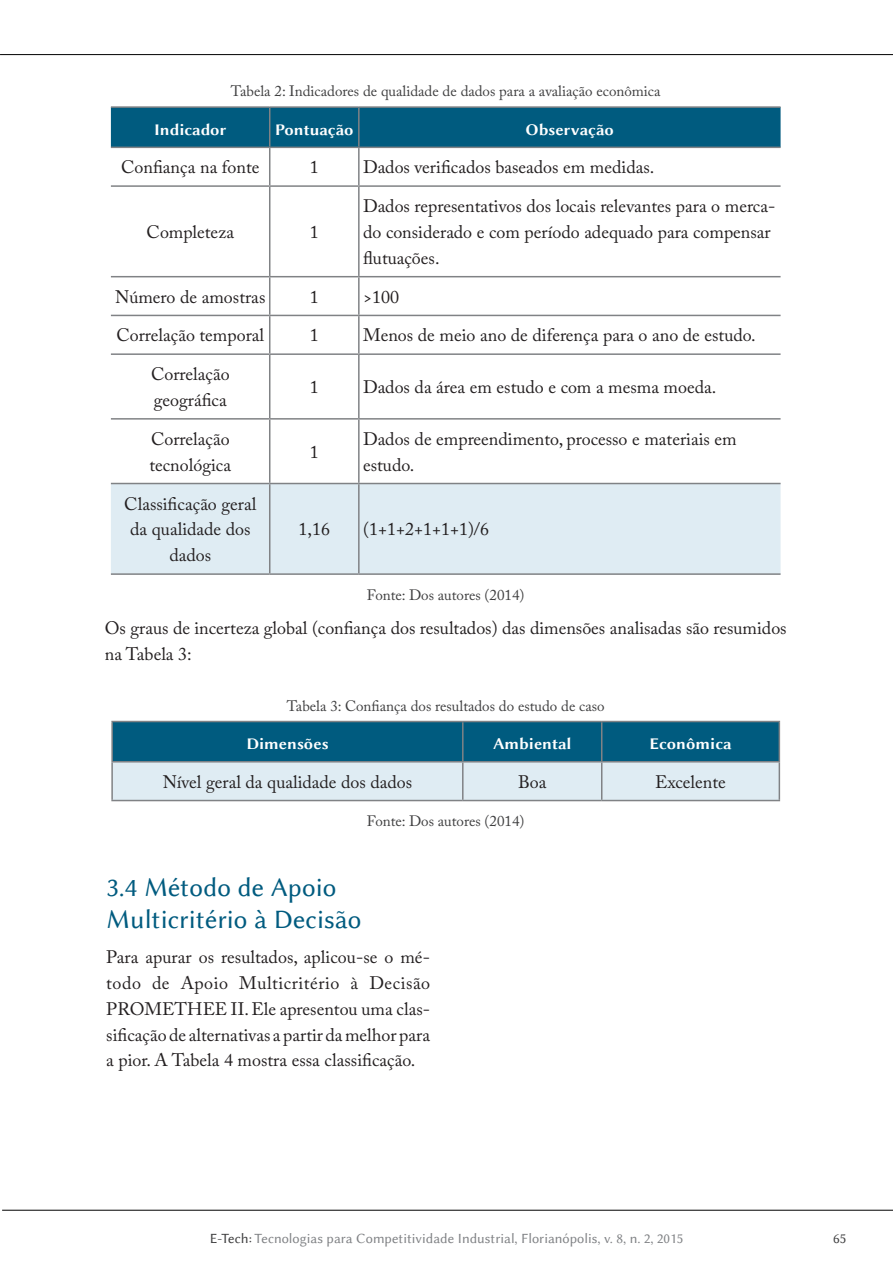
<style>
.page{position:relative;width:893px;height:1263px;background:#fff}
.page>*{position:absolute;margin:0;border:0;box-sizing:border-box;transform-origin:0 0}
.t1{font:27px/32.4px "Lin Biolinum";color:#005b7f}
.t2{font:18px/26px "Adobe Caslon Pro";color:#231f20}
.cabeçalho_1{font:16.5px "Lin Biolinum B";color:#fff}
.place_tabela{font:15px "Adobe Caslon Pro";color:#3e3e3f}
.t3{font:14.25px "Lin Biolinum";color:#808285}
.t4{font:14.25px "Lin Biolinum";color:#3e3e3f}
.s1{color:#3e3e3f}
</style>
<div class="page">
<hr style="left:2px;top:1210px;width:891px;height:1px;background:#000">
<hr style="left:0;top:54px;width:893px;height:1px;background:#000">
<div style="left:111px;top:108px;width:670px;height:39px;background:#005b7f"></div>
<div style="left:111px;top:484px;width:670px;height:89px;background:#dfecf3"></div>
<hr style="left:269px;top:108px;width:1px;height:39px;background:#808285">
<hr style="left:358px;top:108px;width:2px;height:39px;background:#808285">
<hr style="left:269px;top:148px;width:1px;height:37px;background:#808285">
<hr style="left:358px;top:148px;width:2px;height:37px;background:#808285">
<hr style="left:111px;top:185px;width:159px;height:2px;background:#808285">
<hr style="left:270px;top:185px;width:89px;height:2px;background:#808285">
<hr style="left:269px;top:187px;width:1px;height:89px;background:#808285">
<hr style="left:359px;top:185px;width:422px;height:2px;background:#808285">
<hr style="left:358px;top:187px;width:2px;height:89px;background:#808285">
<hr style="left:111px;top:276px;width:159px;height:1px;background:#808285">
<hr style="left:270px;top:276px;width:89px;height:1px;background:#808285">
<hr style="left:269px;top:277px;width:1px;height:38px;background:#808285">
<hr style="left:359px;top:276px;width:422px;height:1px;background:#808285">
<hr style="left:358px;top:277px;width:2px;height:38px;background:#808285">
<hr style="left:111px;top:315px;width:159px;height:1px;background:#808285">
<hr style="left:270px;top:315px;width:89px;height:1px;background:#808285">
<hr style="left:269px;top:316px;width:1px;height:37px;background:#808285">
<hr style="left:359px;top:315px;width:422px;height:1px;background:#808285">
<hr style="left:358px;top:316px;width:2px;height:37px;background:#808285">
<hr style="left:111px;top:353px;width:159px;height:2px;background:#808285">
<hr style="left:270px;top:353px;width:89px;height:2px;background:#808285">
<hr style="left:269px;top:355px;width:1px;height:63px;background:#808285">
<hr style="left:359px;top:353px;width:422px;height:2px;background:#808285">
<hr style="left:358px;top:355px;width:2px;height:63px;background:#808285">
<hr style="left:111px;top:418px;width:159px;height:2px;background:#808285">
<hr style="left:270px;top:418px;width:89px;height:2px;background:#808285">
<hr style="left:269px;top:420px;width:1px;height:63px;background:#808285">
<hr style="left:359px;top:418px;width:422px;height:2px;background:#808285">
<hr style="left:358px;top:420px;width:2px;height:63px;background:#808285">
<hr style="left:269px;top:484px;width:1px;height:89px;background:#808285">
<hr style="left:358px;top:484px;width:2px;height:89px;background:#808285">
<hr style="left:111px;top:483px;width:159px;height:1px;background:#808285">
<hr style="left:270px;top:483px;width:89px;height:1px;background:#808285">
<hr style="left:359px;top:483px;width:422px;height:1px;background:#808285">
<hr style="left:111px;top:573px;width:159px;height:2px;background:#808285">
<hr style="left:270px;top:573px;width:89px;height:2px;background:#808285">
<hr style="left:359px;top:573px;width:422px;height:2px;background:#808285">
<hr style="left:111px;top:106px;width:159px;height:2px;background:#808285">
<hr style="left:270px;top:106px;width:89px;height:2px;background:#808285">
<hr style="left:359px;top:106px;width:422px;height:2px;background:#808285">
<hr style="left:111px;top:147px;width:159px;height:1px;background:#808285">
<hr style="left:270px;top:147px;width:89px;height:1px;background:#808285">
<hr style="left:359px;top:147px;width:422px;height:1px;background:#808285">
<svg style="left:113px;top:722px;width:666px;height:78px;background:#6da1b7"></svg>
<hr style="left:462px;top:722px;width:2px;height:39px;background:#808285">
<hr style="left:601px;top:722px;width:1px;height:39px;background:#808285">
<hr style="left:462px;top:762px;width:2px;height:38px;background:#808285">
<hr style="left:601px;top:762px;width:1px;height:38px;background:#808285">
<hr style="left:111px;top:762px;width:2px;height:38px;background:#808285">
<hr style="left:779px;top:762px;width:1px;height:38px;background:#808285">
<hr style="left:111px;top:800px;width:352px;height:1px;background:#808285">
<hr style="left:463px;top:800px;width:139px;height:1px;background:#808285">
<hr style="left:602px;top:800px;width:178px;height:1px;background:#808285">
<hr style="left:111px;top:721px;width:352px;height:1px;background:#808285">
<hr style="left:111px;top:722px;width:2px;height:39px;background:#808285">
<hr style="left:463px;top:721px;width:139px;height:1px;background:#808285">
<hr style="left:602px;top:721px;width:178px;height:1px;background:#808285">
<hr style="left:779px;top:722px;width:1px;height:39px;background:#808285">
<hr style="left:111px;top:761px;width:352px;height:1px;background:#808285">
<hr style="left:463px;top:761px;width:139px;height:1px;background:#808285">
<hr style="left:602px;top:761px;width:178px;height:1px;background:#808285">
<p class="place_tabela" style="left:231px;top:82px;width:431px">Tabela 2: Indicadores de qualidade de dados para a avaliação econômica</p>
<p class="cabeçalho_1" style="left:154px;top:118px;width:74px">Indicador</p>
<p class="cabeçalho_1" style="left:275px;top:118px;width:80px">Pontuação</p>
<p class="cabeçalho_1" style="left:526px;top:118px;width:90px">Observação</p>
<p class="t2" style="left:121px;top:154px;width:140px">Confiança na fonte</p>
<p class="t2" style="left:310px;top:154px;width:10px">1</p>
<p class="t2" style="left:363px;top:154px;width:293px">Dados verificados baseados em medidas.</p>
<p class="t2" style="left:147px;top:219px;width:89px">Completeza</p>
<p class="t2" style="left:310px;top:219px;width:10px">1</p>
<p class="t2" style="left:363px;top:193px;width:414px">Dados representativos dos locais relevantes para o merca&shy;do considerado e com período adequado para compensar flutuações.</p>
<p class="t2" style="left:115px;top:283px;width:152px">Número de amostras</p>
<p class="t2" style="left:310px;top:283px;width:10px">1</p>
<p class="t2" style="left:363px;top:283px;width:37px">&gt;100</p>
<p class="t2" style="left:116px;top:322px;width:149px">Correlação temporal</p>
<p class="t2" style="left:310px;top:322px;width:10px">1</p>
<p class="t2" style="left:363px;top:322px;width:394px">Menos de meio ano de diferença para o ano de estudo.</p>
<p class="t2" style="left:151px;top:361px;width:80px">Correlação geográfica</p>
<p class="t2" style="left:310px;top:374px;width:10px">1</p>
<p class="t2" style="left:363px;top:374px;width:355px">Dados da área em estudo e com a mesma moeda.</p>
<p class="t2" style="left:149px;top:426px;width:83px">Correlação tecnológica</p>
<p class="t2" style="left:124px;top:490px;width:134px;text-align:center">Classificação geral da qualidade dos dados</p>
<p class="t2" style="left:310px;top:439px;width:10px">1</p>
<p class="t2" style="left:363px;top:426px;width:375px">Dados de empreendimento, processo e materiais em estudo.</p>
<p class="t2" style="left:298px;top:516px;width:33px">1,16</p>
<p class="t2" style="left:363px;top:516px;width:128px">(1+1+2+1+1+1)/6</p>
<p class="place_tabela" style="left:367px;top:586px;width:159px">Fonte: Dos autores (2014)</p>
<p class="t2" style="left:105px;top:615px;width:683px">Os graus de incerteza global (confiança dos resultados) das dimensões analisadas são resumidos na Tabela 3:</p>
<p class="place_tabela" style="left:287px;top:696px;width:320px">Tabela 3: Confiança dos resultados do estudo de caso</p>
<p class="cabeçalho_1" style="left:246px;top:732px;width:84px">Dimensões</p>
<p class="cabeçalho_1" style="left:493px;top:732px;width:80px">Ambiental</p>
<p class="cabeçalho_1" style="left:649px;top:732px;width:84px">Econômica</p>
<p class="t2" style="left:163px;top:768px;width:251px">Nível geral da qualidade dos dados</p>
<p class="t2" style="left:518px;top:768px;width:30px">Boa</p>
<p class="t2" style="left:655px;top:768px;width:72px">Excelente</p>
<p class="place_tabela" style="left:367px;top:812px;width:159px">Fonte: Dos autores (2014)</p>
<p class="t1" style="left:106px;top:871px;width:257px">3.4 Método de Apoio<br>Multicritério à Decisão</p>
<p class="t2" style="left:106px;top:943px;width:325px;text-align:justify">Para apurar os resultados, aplicou-se o mé&shy;todo de Apoio Multicritério à Decisão PROMETHEE II. Ele apresentou uma clas&shy;sificação de alternativas a partir da melhor para a pior. A Tabela 4 mostra essa classificação.</p>
<p class="t3" style="left:210px;top:1230px;width:475px"><span class="s1">E-Tech:</span> Tecnologias para Competitividade Industrial, Florianópolis, v. 8, n. 2, 2015</p>
<p class="t4" style="left:833px;top:1230px;width:15px">65</p>
</div>
